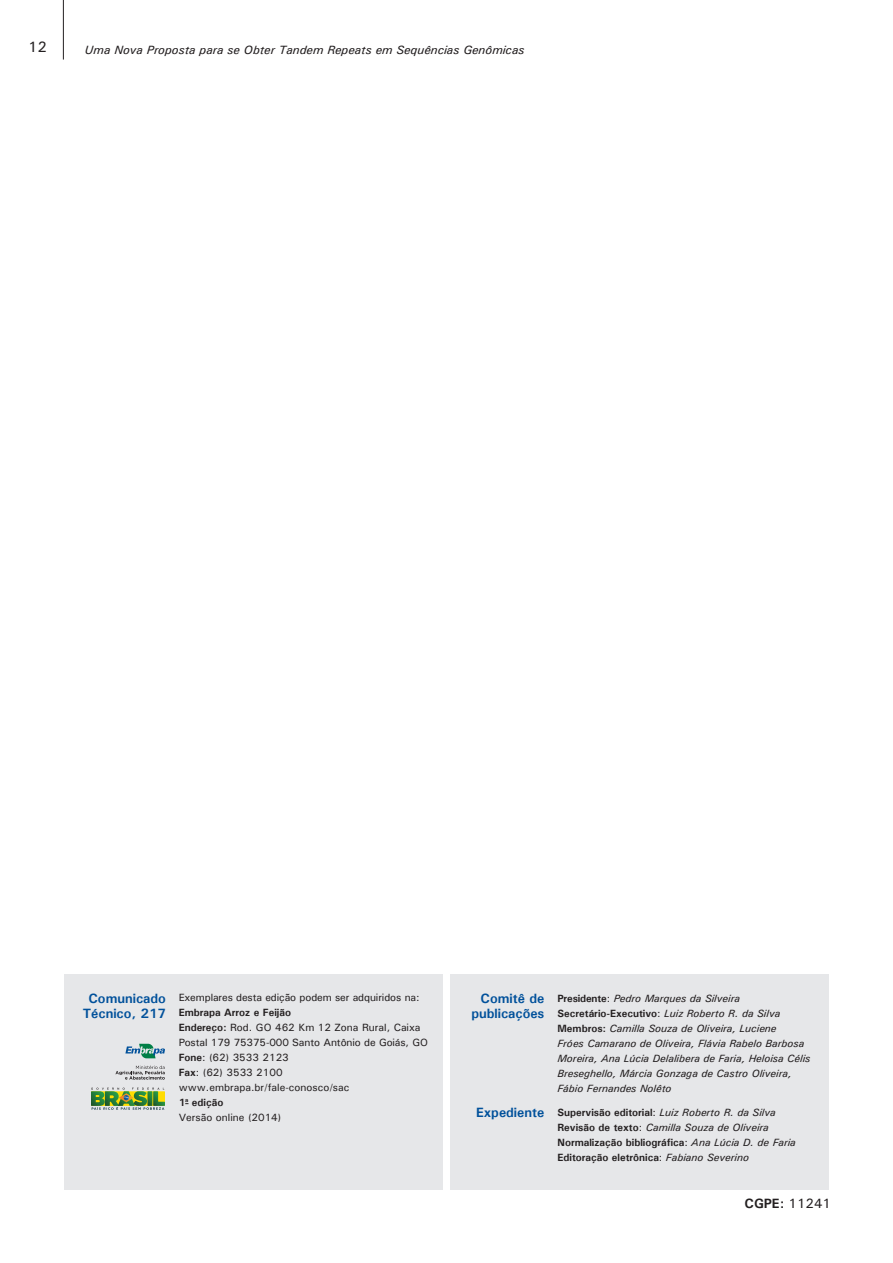
<style>
.page{position:relative;width:893px;height:1263px;background:#fff}
.page>*{position:absolute;margin:0;border:0;box-sizing:border-box;transform-origin:0 0}
.t1{font:500 15px "Univers";color:#231f20}
.t2{font:700 13.5px/15px "Univers";color:#01519b;text-align:right}
.t3{font:700 13.5px "Univers";color:#231f20}
.t4{font:italic 500 12px "Univers";color:#231f20}
.t5{font:italic 500 10.5px/15px "Univers";color:#231f20}
.t6{font:500 10.5px/15px "Univers";color:#231f20}
.t7{font:700 10.5px/15px "Univers";color:#231f20}
.s1{font-weight:700}
.s2{font-weight:700;font-style:normal}
.s3{font-style:normal}
.s4{font-weight:500}
.s5{font-weight:500;font-style:italic}
</style>
<div class="page">
<hr style="left:63px;top:0;width:1px;height:60px;background:#231f20">
<div style="left:451px;top:974px;width:378px;height:216px;background:#e6e7e9"></div>
<div style="left:64px;top:974px;width:378px;height:216px;background:#e6e7e9"></div>
<svg style="left:115px;top:1065px;width:50px;height:14px"></svg>
<svg style="left:125px;top:1044px;width:40px;height:14px"></svg>
<svg style="left:91px;top:1087px;width:74px;height:23px"></svg>
<h1 class="t1" style="left:28px;top:37px;width:20px">12</h1>
<p class="t4" style="left:85px;top:42px;width:441px">Uma Nova Proposta para se Obter Tandem Repeats em Sequências Genômicas</p>
<p class="t2" style="left:83px;top:990px;width:85px;text-align:center">Comunicado<br>Técnico, 217</p>
<p class="t6" style="left:179px;top:989px;width:242px">Exemplares desta edição podem ser adquiridos na:</p>
<p class="t6" style="left:179px;top:1004px;width:251px"><span class="s1">Embrapa Arroz e Feijão<br>Endereço:</span> Rod. GO 462 Km 12 Zona Rural, Caixa<br>Postal 179 75375-000 Santo Antônio de Goiás, GO<br><span class="s1">Fone</span>: (62) 3533 2123<br><span class="s1">Fax</span>: (62) 3533 2100 www.embrapa.br/fale-conosco/sac<br><span class="s1">1</span><sup>a</sup> <span class="s1">edição<br></span>Versão online (2014)</p>
<p class="t2" style="left:471px;top:990px;width:74px">Comitê de publicações</p>
<p class="t2" style="left:476px;top:1104px;width:70px">Expediente</p>
<p class="t5" style="left:557px;top:990px;width:254px"><span class="s2">Presidente</span><span class="s3">:</span> Pedro Marques da Silveira <span class="s2">Secretário-Executivo</span><span class="s3">:</span> Luiz Roberto R. da Silva <span class="s2">Membros:</span> Camilla Souza de Oliveira, Luciene<br>Fróes Camarano de Oliveira, Flávia Rabelo Barbosa Moreira, Ana Lúcia Delalibera de Faria, Heloisa Célis Breseghello, Márcia Gonzaga de Castro Oliveira, Fábio Fernandes Nolêto</p>
<p class="t7" style="left:557px;top:1104px;width:240px">Supervisão editorial<span class="s4">:</span> <span class="s5">Luiz Roberto R. da Silva </span>Revisão de texto<span class="s4">:</span> <span class="s5">Camilla Souza de Oliveira </span>Normalização bibliográfica<span class="s4">:</span> <span class="s5">Ana Lúcia D. de Faria </span>Editoração eletrônica<span class="s4">:</span> <span class="s5">Fabiano Severino</span></p>
<p class="t3" style="left:744px;top:1195px;width:88px">CGPE: <span class="s4">11241</span></p>
</div>
